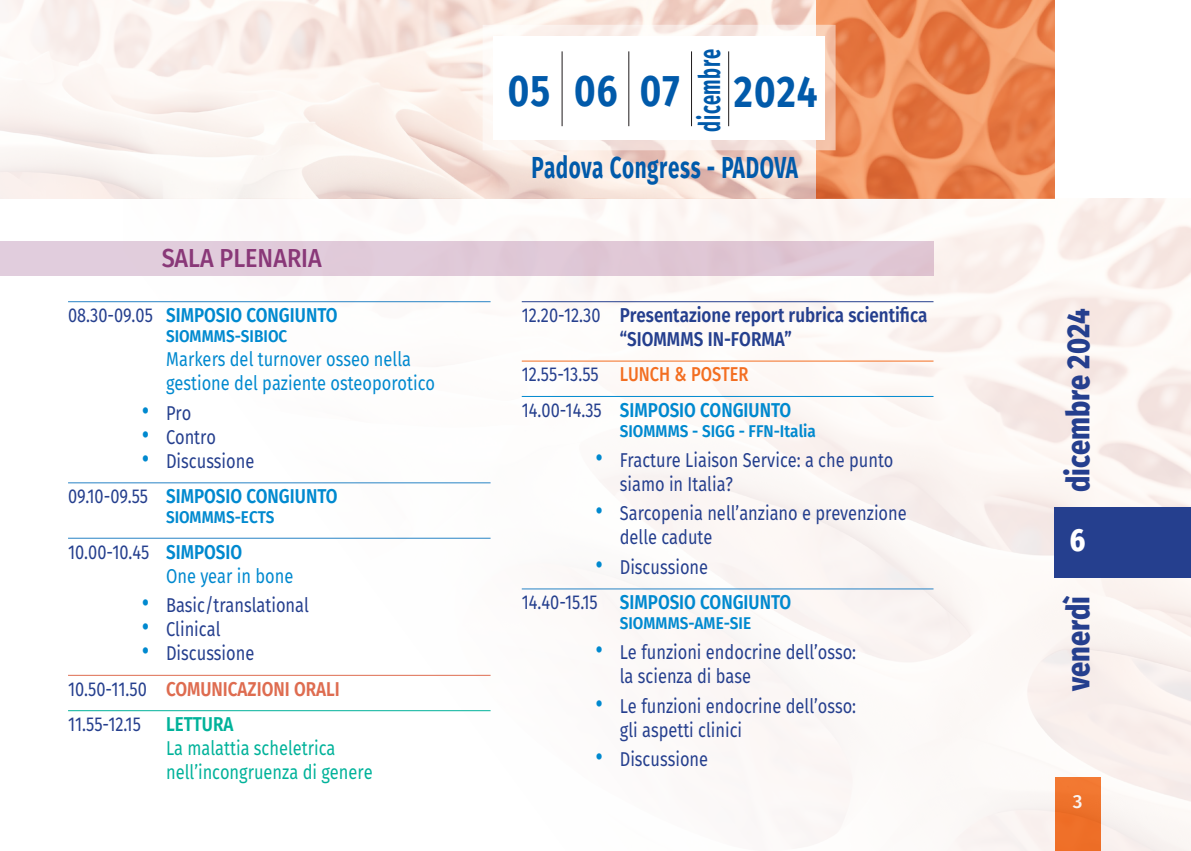
<style>
.page{position:relative;width:1191px;height:851px;background:#fff}
.page>*{position:absolute;margin:0;border:0;box-sizing:border-box;transform-origin:0 0}
.t1{font:700 44.2px "Fira Sans";letter-spacing:.03em;color:#015aaa;scale:.83 1}
.t2{font:800 32px "Fira Sans";color:#253f8e;scale:.85 1}
.t3{font:800 32px "Fira Sans";color:#fff;scale:.85 1}
.t4{font:700 30.4px "Fira Sans";letter-spacing:.03em;color:#015aaa;scale:.68 1}
.t5{font:700 29.6px "Fira Sans";letter-spacing:.03em;color:#015aaa;scale:.62 1}
.t6{font:500 26px "Fira Sans";color:#893878;scale:.9 1}
.t7{font:20px/24px "Fira Sans";color:#253f8e;scale:.82 1}
.t8{font:600 20px "Fira Sans";color:#0089cf;scale:.85 1}
.t9{font:20px/24px "Fira Sans";color:#0089cf;scale:.82 1}
.t10{font:600 20px/24px "Fira Sans";color:#253f8e;scale:.85 1}
.t11{font:20px/24px "Fira Sans";color:#00b29a;scale:.82 1}
.t12{font:600 20px "Fira Sans";color:#de6c50;scale:.85 1}
.t13{font:500 20px "Fira Sans";color:#f36e21;scale:.82 1}
.t14{font:600 20px "Fira Sans";color:#00b29a;scale:.85 1}
.t15{font:500 19px "Fira Sans";color:#fff}
.t16{font:600 17px "Fira Sans";color:#0089cf;scale:.9 1}
.s1{font-weight:400;color:#253f8e}
.s2{font-size:28px;color:#0089cf}
.s3{font-weight:600;color:#0089cf}
.s4{font-weight:400}
</style>
<div class="page">
<img style="left:0;top:0;width:1054px;height:198px">
<div style="left:482px;top:25px;width:353px;height:125px;border:24px solid #fff"></div>
<div style="left:493px;top:37px;width:332px;height:103px;background:#fff"></div>
<hr style="left:561px;top:51px;width:1px;height:75px;background:#231f20">
<hr style="left:628px;top:51px;width:1px;height:75px;background:#231f20">
<hr style="left:691px;top:51px;width:1px;height:75px;background:#231f20">
<hr style="left:728px;top:51px;width:1px;height:75px;background:#231f20">
<img style="left:123px;top:198px;width:1068px;height:652px">
<div style="left:1054px;top:507px;width:137px;height:71px;background:#253f8e"></div>
<hr style="left:68px;top:301px;width:422px;height:1px;background:#2783c5">
<hr style="left:68px;top:482px;width:422px;height:1px;background:#2783c5">
<hr style="left:68px;top:537px;width:422px;height:1px;background:#2783c5">
<hr style="left:68px;top:674px;width:422px;height:1px;background:#de6c50">
<hr style="left:68px;top:710px;width:422px;height:1px;background:#00b29a">
<hr style="left:522px;top:301px;width:411px;height:1px;background:#253f8e">
<hr style="left:522px;top:360px;width:411px;height:1px;background:#f36e21">
<hr style="left:522px;top:396px;width:411px;height:1px;background:#0089cf">
<hr style="left:522px;top:588px;width:411px;height:1px;background:#2783c5">
<div style="left:0;top:241px;width:933px;height:34px;background:#e1cad9"></div>
<p class="t6" style="left:162px;top:237px;width:179px">SALA PLENARIA</p>
<p class="t8" style="left:68px;top:298px;width:318px"><span class="s1">08.30-09.05</span> SIMPOSIO CONGIUNTO</p>
<p class="t16" style="left:166px;top:322px;width:136px">SIOMMMS-SIBIOC</p>
<p class="t9" style="left:166px;top:346px;width:329px">Markers del turnover osseo nella gestione del paziente osteoporotico</p>
<p class="t7" style="left:142px;top:400px;width:62px"><span class="s2">•</span> Pro</p>
<p class="t7" style="left:142px;top:424px;width:92px"><span class="s2">•</span> Contro</p>
<p class="t7" style="left:142px;top:448px;width:139px"><span class="s2">•</span> Discussione</p>
<p class="t8" style="left:68px;top:479px;width:318px"><span class="s1">09.10-09.55</span> SIMPOSIO CONGIUNTO</p>
<p class="t16" style="left:166px;top:503px;width:122px">SIOMMMS-ECTS</p>
<p class="t7" style="left:68px;top:539px;width:214px">10.00-10.45 <span class="s3">SIMPOSIO</span></p>
<p class="t9" style="left:166px;top:563px;width:157px">One year in bone</p>
<p class="t7" style="left:142px;top:592px;width:205px"><span class="s2">•</span> Basic/translational</p>
<p class="t7" style="left:142px;top:616px;width:97px"><span class="s2">•</span> Clinical</p>
<p class="t7" style="left:142px;top:640px;width:139px"><span class="s2">•</span> Discussione</p>
<p class="t12" style="left:68px;top:672px;width:321px"><span class="s1">10.50-11.50</span> COMUNICAZIONI ORALI</p>
<p class="t7" style="left:68px;top:711px;width:90px">11.55-12.15</p>
<p class="t14" style="left:166px;top:707px;width:81px">LETTURA</p>
<p class="t11" style="left:166px;top:735px;width:253px">La malattia scheletrica nell’incongruenza di genere</p>
<h1 class="t1" style="left:508px;top:53px;width:208px">05 06 07</h1>
<h3 class="t5" style="left:685px;top:131px;width:134px;rotate:-90deg">dicembre</h3>
<h1 class="t1" style="left:734px;top:54px;width:102px">2024</h1>
<h3 class="t4" style="left:531px;top:142px;width:393px">Padova Congress - PADOVA</h3>
<p class="t10" style="left:620px;top:302px;width:363px;text-indent:-98px"><span class="s4">12.20-12.30</span> Presentazione report rubrica scientifica “SIOMMMS IN-FORMA”</p>
<p class="t13" style="left:522px;top:358px;width:278px"><span class="s1">12.55-13.55</span> LUNCH &amp; POSTER</p>
<p class="t8" style="left:522px;top:393px;width:318px"><span class="s1">14.00-14.35</span> SIMPOSIO CONGIUNTO</p>
<p class="t16" style="left:620px;top:417px;width:219px">SIOMMMS - SIGG - FFN-Italia</p>
<p class="t7" style="left:620px;top:447px;width:335px;text-indent:-24px"><span class="s2">•</span> Fracture Liaison Service: a che punto siamo in Italia?</p>
<p class="t7" style="left:620px;top:500px;width:351px;text-indent:-24px"><span class="s2">•</span> Sarcopenia nell’anziano e prevenzione delle cadute</p>
<p class="t7" style="left:595px;top:554px;width:139px"><span class="s2">•</span> Discussione</p>
<p class="t8" style="left:522px;top:585px;width:318px"><span class="s1">14.40-15.15</span> SIMPOSIO CONGIUNTO</p>
<p class="t16" style="left:620px;top:609px;width:147px">SIOMMMS-AME-SIE</p>
<p class="t7" style="left:620px;top:639px;width:290px;text-indent:-24px"><span class="s2">•</span> Le funzioni endocrine dell’osso: la scienza di base</p>
<p class="t7" style="left:620px;top:693px;width:290px;text-indent:-24px"><span class="s2">•</span> Le funzioni endocrine dell’osso: gli aspetti clinici</p>
<p class="t7" style="left:595px;top:746px;width:139px"><span class="s2">•</span> Discussione</p>
<h2 class="t2" style="left:1050px;top:491px;width:217px;rotate:-90deg">dicembre 2024</h2>
<p class="t3" style="left:1069px;top:511px;width:20px">6</p>
<p class="t2" style="left:1050px;top:690px;width:113px;rotate:-90deg">venerdì</p>
<p class="t15" style="left:1072px;top:786px;width:11px">3</p>
</div>
